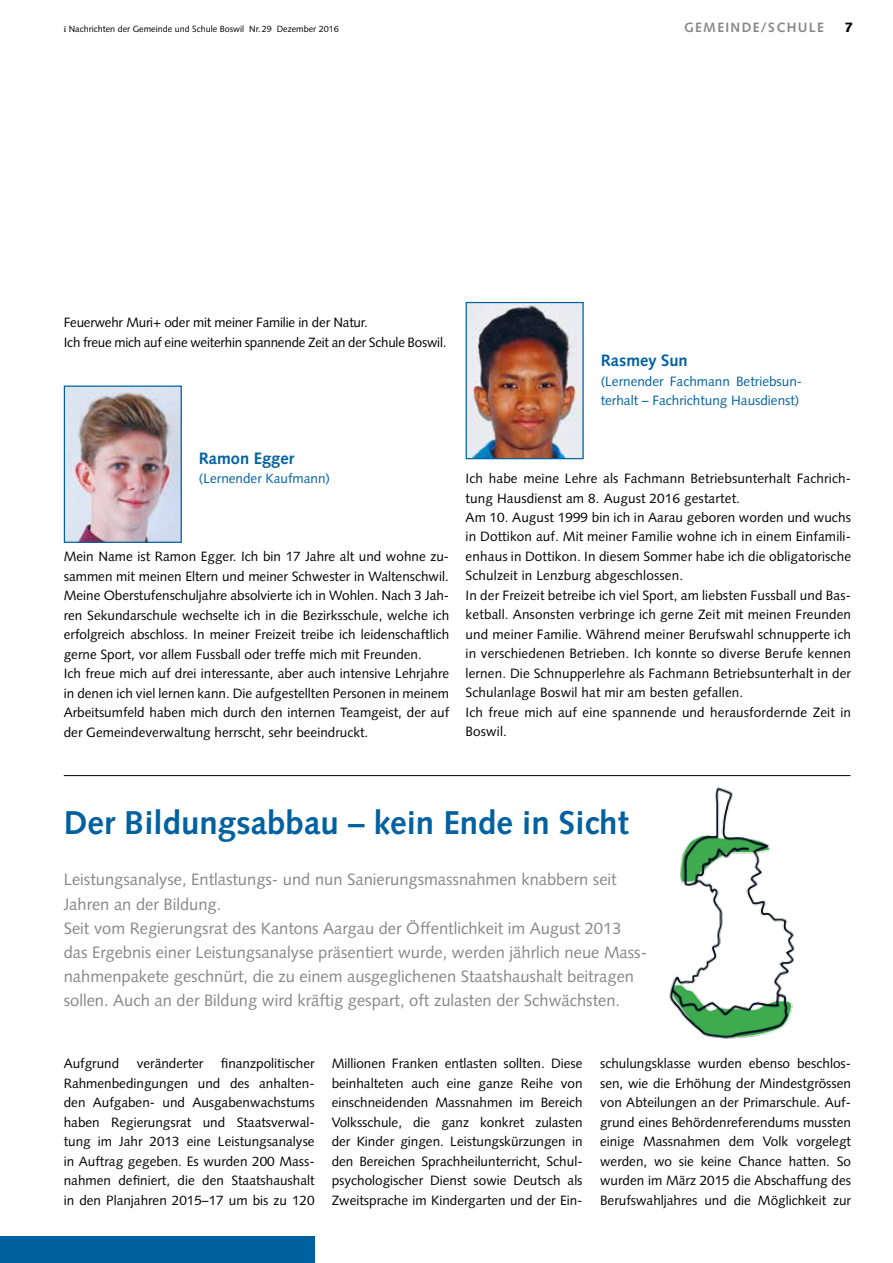
<style>
.page{position:relative;width:893px;height:1263px;background:#fff}
.page>*{position:absolute;margin:0;border:0;box-sizing:border-box;transform-origin:0 0}
.t1{font:700 33px "Syntax LT Std";color:#0061a1}
.t2{font:16.5px/24px "Syntax LT Std";color:#878787}
.t3{font:700 16.5px "Syntax LT Std";color:#0061a1}
.t4{font:13.5px/19.5px "Syntax LT Std";color:#000}
.t5{font:13.5px/19.5px "Syntax LT Std";color:#0061a1}
.t6{font:700 13.5px "Syntax LT Std";letter-spacing:.1em;color:#878787}
.t7{font:900 13.5px "Syntax LT Std";color:#000}
.t8{font:9px "Syntax LT Std";color:#000}
.s1{font-family:"Utopia Std"}
</style>
<div class="page">
<div style="left:0;top:1236px;width:315px;height:27px;background:#0061a1"></div>
<img style="left:66px;top:388px;width:114px;height:153px">
<div style="left:64px;top:386px;width:118px;height:157px;border:1px solid #0061a1"></div>
<img style="left:468px;top:304px;width:114px;height:153px">
<div style="left:466px;top:302px;width:118px;height:157px;border:1px solid #0061a1"></div>
<hr style="left:64px;top:775px;width:786px;height:1px;background:#000">
<img style="left:669px;top:787px;width:126px;height:252px">
<p class="t8" style="left:64px;top:24px;width:276px"><span class="s1">i</span> Nachrichten der Gemeinde und Schule Boswil Nr.29 Dezember 2016</p>
<p class="t6" style="left:684px;top:20px;width:141px">GEMEINDE/SCHULE</p>
<p class="t7" style="left:844px;top:20px;width:10px">7</p>
<p class="t4" style="left:64px;top:313px;width:384px">Feuerwehr Muri+ oder mit meiner Familie in der Natur.<br>Ich freue mich auf eine weiterhin spannende Zeit an der Schule Boswil.</p>
<p class="t3" style="left:601px;top:351px;width:89px">Rasmey Sun</p>
<p class="t5" style="left:601px;top:371px;width:203px">(Lernender Fachmann Betriebsun&shy;terhalt – Fachrichtung Hausdienst)</p>
<p class="t3" style="left:199px;top:448px;width:97px">Ramon Egger</p>
<p class="t5" style="left:199px;top:469px;width:133px">(Lernender Kaufmann)</p>
<p class="t4" style="left:64px;top:547px;width:387px">Mein Name ist Ramon Egger. Ich bin 17 Jahre alt und wohne zu&shy;sammen mit meinen Eltern und meiner Schwester in Waltenschwil.<br>Meine Oberstufenschuljahre absolvierte ich in Wohlen. Nach 3 Jah&shy;ren Sekundarschule wechselte ich in die Bezirksschule, welche ich erfolgreich abschloss. In meiner Freizeit treibe ich leidenschaftlich gerne Sport, vor allem Fussball oder treffe mich mit Freunden.<br>Ich freue mich auf drei interessante, aber auch intensive Lehrjahre in denen ich viel lernen kann. Die aufgestellten Personen in meinem Arbeitsumfeld haben mich durch den internen Teamgeist, der auf der Gemeindeverwaltung herrscht, sehr beeindruckt.</p>
<p class="t4" style="left:466px;top:469px;width:387px">Ich habe meine Lehre als Fachmann Betriebsunterhalt Fachrich&shy;tung Hausdienst am 8. August 2016 gestartet.<br>Am 10. August 1999 bin ich in Aarau geboren worden und wuchs in Dottikon auf. Mit meiner Familie wohne ich in einem Einfamili&shy;enhaus in Dottikon. In diesem Sommer habe ich die obligatorische Schulzeit in Lenzburg abgeschlossen.<br>In der Freizeit betreibe ich viel Sport, am liebsten Fussball und Bas&shy;ketball. Ansonsten verbringe ich gerne Zeit mit meinen Freunden und meiner Familie. Während meiner Berufswahl schnupperte ich in verschiedenen Betrieben. Ich konnte so diverse Berufe kennen lernen. Die Schnupperlehre als Fachmann Betriebsunterhalt in der Schulanlage Boswil hat mir am besten gefallen.<br>Ich freue mich auf eine spannende und herausfordernde Zeit in Boswil.</p>
<h1 class="t1" style="left:64px;top:804px;width:566px">Der Bildungsabbau – kein Ende in Sicht</h1>
<p class="t2" style="left:64px;top:868px;width:585px">Leistungsanalyse, Entlastungs- und nun Sanierungsmassnahmen knabbern seit Jahren an der Bildung.<br>Seit vom Regierungsrat des Kantons Aargau der Öffentlichkeit im August 2013 das Ergebnis einer Leistungsanalyse präsentiert wurde, werden jährlich neue Mass&shy;nahmenpakete geschnürt, die zu einem ausgeglichenen Staatshaushalt beitragen sollen. Auch an der Bildung wird kräftig gespart, oft zulasten der Schwächsten.</p>
<p class="t4" style="left:64px;top:1054px;width:57px">Aufgrund</p>
<p class="t4" style="left:137px;top:1054px;width:68px">veränderter</p>
<p class="t4" style="left:64px;top:1054px;width:252px;text-align:justify;text-indent:157px">finanzpolitischer Rahmenbedingungen und des anhalten&shy;den Aufgaben- und Ausgabenwachstums haben Regierungsrat und Staatsverwal&shy;tung im Jahr 2013 eine Leistungsanalyse in Auftrag gegeben. Es wurden 200 Mass&shy;nahmen definiert, die den Staatshaushalt in den Planjahren 2015–17 um bis zu 120</p>
<p class="t4" style="left:332px;top:1054px;width:252px;text-align:justify">Millionen Franken entlasten sollten. Diese beinhalteten auch eine ganze Reihe von einschneidenden Massnahmen im Bereich Volksschule, die ganz konkret zulasten der Kinder gingen. Leistungskürzungen in den Bereichen Sprachheilunterricht, Schul&shy;psychologischer Dienst sowie Deutsch als Zweitsprache im Kindergarten und der Ein-</p>
<p class="t4" style="left:600px;top:1054px;width:252px;text-align:justify">schulungsklasse wurden ebenso beschlos&shy;sen, wie die Erhöhung der Mindestgrössen von Abteilungen an der Primarschule. Auf&shy;grund eines Behördenreferendums mussten einige Massnahmen dem Volk vorgelegt werden, wo sie keine Chance hatten. So wurden im März 2015 die Abschaffung des Berufswahljahres und die Möglichkeit zur</p>
</div>
